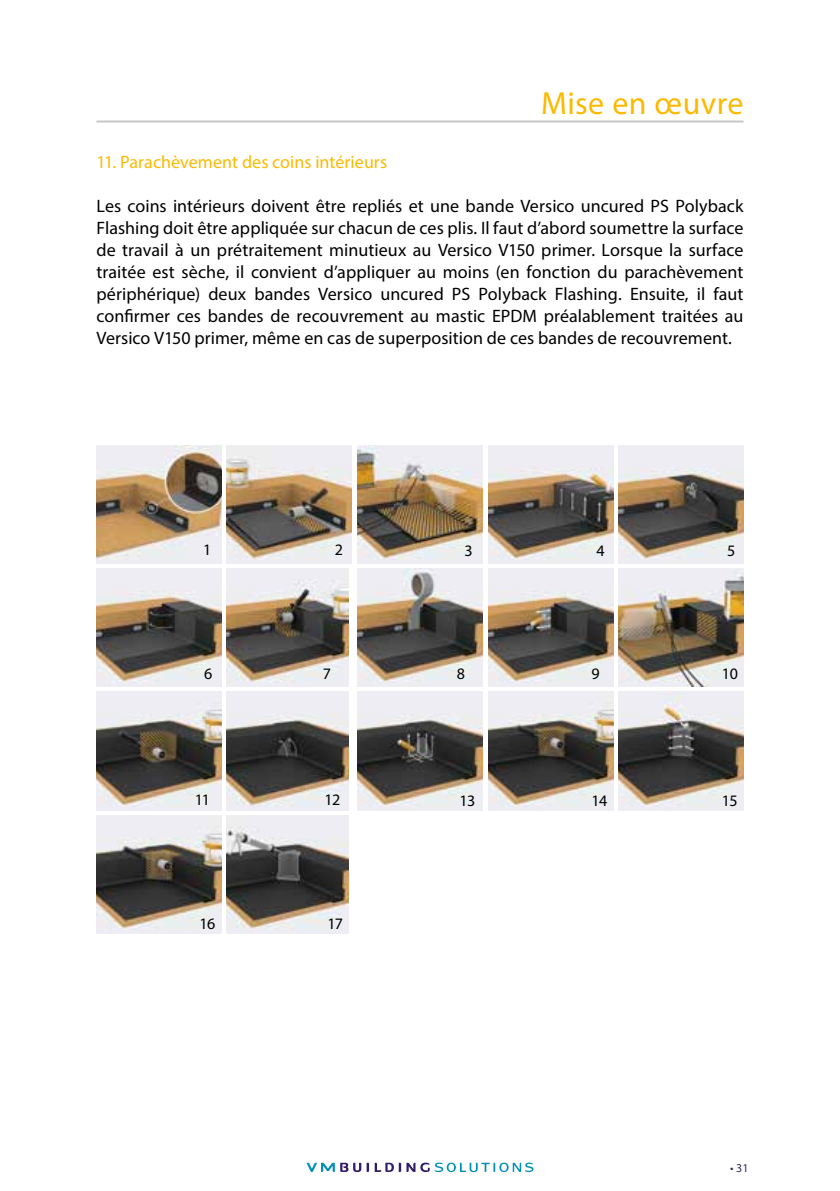
<style>
.page{position:relative;width:840px;height:1191px;background:#fff}
.page>*{position:absolute;margin:0;border:0;box-sizing:border-box;transform-origin:0 0}
.t1{font:32px "Myriad Pro";letter-spacing:.015em;color:#fbba00}
.t2{font:18px/22px "Myriad Pro";letter-spacing:.005em;color:#000;text-align:justify}
.t3{font:18px "Myriad Pro";letter-spacing:.005em;color:#fbba00}
.t4{font:16px "Myriad Pro";letter-spacing:-.035em;color:#000}
.t5{font:12px "Myriad Pro";color:#322865}
</style>
<div class="page">
<svg style="left:340px;top:1162px;width:193px;height:10px"></svg>
<svg style="left:306px;top:1162px;width:28px;height:10px"></svg>
<hr style="left:96px;top:120px;width:647px;height:2px;background:#c6c6c6">
<img style="left:96px;top:445px;width:125px;height:118px">
<img style="left:227px;top:445px;width:124px;height:118px">
<img style="left:357px;top:445px;width:125px;height:118px">
<img style="left:488px;top:445px;width:124px;height:118px">
<img style="left:618px;top:445px;width:125px;height:118px">
<img style="left:96px;top:568px;width:125px;height:118px">
<img style="left:227px;top:568px;width:121px;height:118px">
<img style="left:357px;top:568px;width:125px;height:118px">
<img style="left:488px;top:568px;width:124px;height:118px">
<img style="left:618px;top:568px;width:125px;height:118px">
<img style="left:96px;top:692px;width:125px;height:118px">
<img style="left:227px;top:692px;width:121px;height:118px">
<img style="left:357px;top:692px;width:125px;height:118px">
<img style="left:488px;top:692px;width:124px;height:118px">
<img style="left:618px;top:692px;width:125px;height:118px">
<img style="left:96px;top:815px;width:125px;height:118px">
<img style="left:227px;top:815px;width:121px;height:118px">
<h1 class="t1" style="left:541px;top:83px;width:204px">Mise en œuvre</h1>
<p class="t3" style="left:96px;top:151px;width:292px">11. Parachèvement des coins intérieurs</p>
<p class="t2" style="left:96px;top:195px;width:648px">Les coins intérieurs doivent être repliés et une bande Versico uncured PS Polyback Flashing doit être appliquée sur chacun de ces plis. Il faut d’abord soumettre la surface de travail à un prétraitement minutieux au Versico V150 primer. Lorsque la surface traitée est sèche, il convient d’appliquer au moins (en fonction du parachèvement périphérique) deux bandes Versico uncured PS Polyback Flashing. Ensuite, il faut confirmer ces bandes de recouvrement au mastic EPDM préalablement traitées au Versico V150 primer, même en cas de superposition de ces bandes de recouvrement.</p>
<p class="t4" style="left:335px;top:540px;width:10px">2</p>
<p class="t4" style="left:726px;top:541px;width:10px">5</p>
<p class="t4" style="left:203px;top:540px;width:10px">1</p>
<p class="t4" style="left:464px;top:541px;width:10px">3</p>
<p class="t4" style="left:596px;top:541px;width:10px">4</p>
<p class="t4" style="left:204px;top:664px;width:10px">6</p>
<p class="t4" style="left:322px;top:664px;width:10px">7</p>
<p class="t4" style="left:456px;top:664px;width:10px">8</p>
<p class="t4" style="left:591px;top:664px;width:10px">9</p>
<p class="t4" style="left:721px;top:664px;width:18px">10</p>
<p class="t4" style="left:195px;top:789px;width:17px">11</p>
<p class="t4" style="left:324px;top:789px;width:17px">12</p>
<p class="t4" style="left:459px;top:790px;width:17px">13</p>
<p class="t4" style="left:591px;top:790px;width:17px">14</p>
<p class="t4" style="left:721px;top:790px;width:17px">15</p>
<p class="t4" style="left:199px;top:914px;width:18px">16</p>
<p class="t4" style="left:327px;top:914px;width:17px">17</p>
<p class="t5" style="left:729px;top:1160px;width:20px">• 31</p>
</div>
